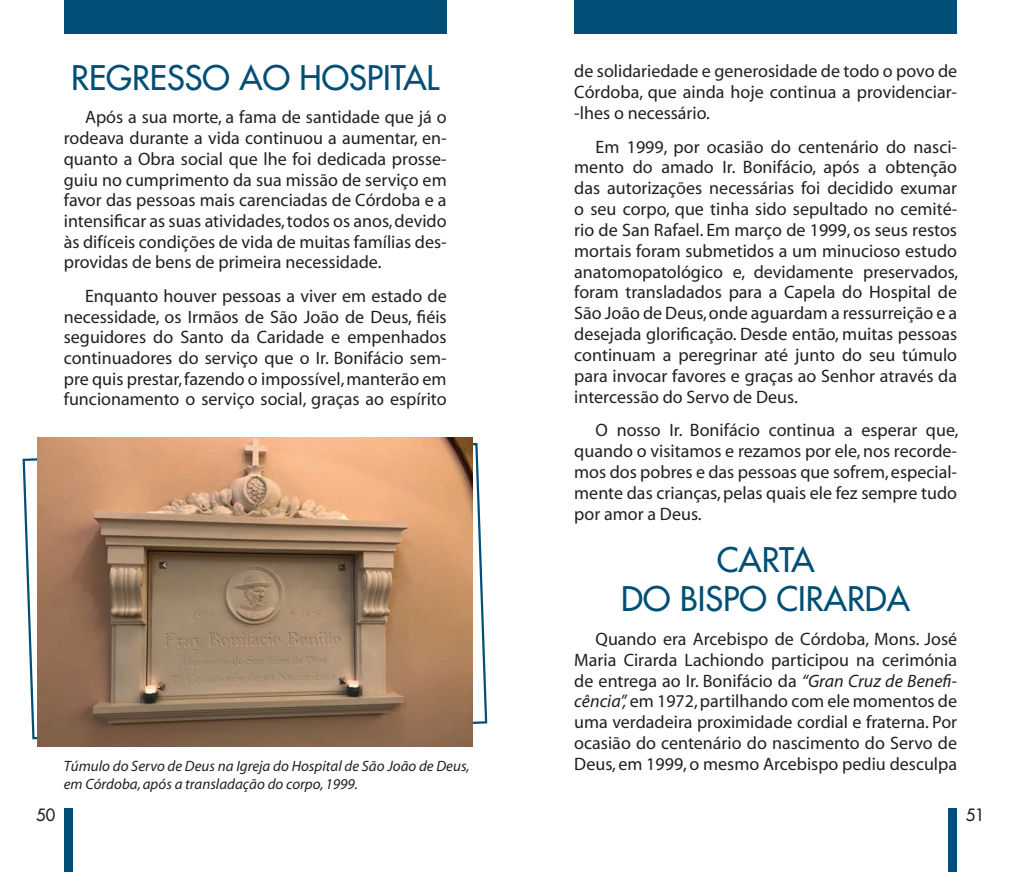
<style>
.page{position:relative;width:1021px;height:872px;background:#fff}
.page>*{position:absolute;margin:0;border:0;box-sizing:border-box;transform-origin:0 0}
.t1{font:33px/39.2px "Futura";color:#014f76;text-align:center}
.t2{font:18px/20.9px "Myriad";color:#231f20;text-align:justify}
.t3{font:16.5px "Futura";color:#231f20}
.t4{font:italic 15px "Myriad";color:#231f20}
.s1{font-style:italic}
</style>
<div class="page">
<div style="left:64px;top:808px;width:8px;height:64px;background:#014f76"></div>
<div style="left:948px;top:808px;width:9px;height:64px;background:#014f76"></div>
<div style="left:64px;top:0;width:382px;height:34px;background:#014f76"></div>
<div style="left:574px;top:0;width:383px;height:34px;background:#014f76"></div>
<svg style="left:22px;top:442px;width:466px;height:298px"></svg>
<img style="left:38px;top:437px;width:435px;height:309px">
<h1 class="t1" style="left:71px;top:58px;width:369px">REGRESSO AO HOSPITAL</h1>
<p class="t2" style="left:64px;top:108px;width:384px;text-indent:21px">Após a sua morte, a fama de santidade que já o rodeava durante a vida continuou a aumentar, en&shy;quanto a Obra social que lhe foi dedicada prosse&shy;guiu no cumprimento da sua missão de serviço em favor das pessoas mais carenciadas de Córdoba e a intensificar as suas atividades, todos os anos, devido às difíceis condições de vida de muitas famílias des&shy;providas de bens de primeira necessidade.</p>
<p class="t2" style="left:64px;top:286px;width:384px;text-indent:21px">Enquanto houver pessoas a viver em estado de necessidade, os Irmãos de São João de Deus, fiéis seguidores do Santo da Caridade e empenhados continuadores do serviço que o Ir. Bonifácio sem&shy;pre quis prestar, fazendo o impossível, manterão em funcionamento o serviço social, graças ao espírito</p>
<p class="t2" style="left:574px;top:62px;width:384px">de solidariedade e generosidade de todo o povo de Córdoba, que ainda hoje continua a providenciar--lhes o necessário.</p>
<p class="t2" style="left:574px;top:137px;width:385px;text-indent:21px">Em 1999, por ocasião do centenário do nasci&shy;mento do amado Ir. Bonifácio, após a obtenção das autorizações necessárias foi decidido exumar o seu corpo, que tinha sido sepultado no cemité&shy;rio de San Rafael. Em março de 1999, os seus restos mortais foram submetidos a um minucioso estudo anatomopatológico e, devidamente preservados, foram transladados para a Capela do Hospital de São João de Deus, onde aguardam a ressurreição e a desejada glorificação. Desde então, muitas pessoas continuam a peregrinar até junto do seu túmulo para invocar favores e graças ao Senhor através da intercessão do Servo de Deus.</p>
<p class="t2" style="left:574px;top:420px;width:385px;text-indent:21px">O nosso Ir. Bonifácio continua a esperar que, quando o visitamos e rezamos por ele, nos recorde&shy;mos dos pobres e das pessoas que sofrem, especial&shy;mente das crianças, pelas quais ele fez sempre tudo por amor a Deus.</p>
<h1 class="t1" style="left:621px;top:540px;width:290px">CARTA<br>DO BISPO CIRARDA</h1>
<p class="t2" style="left:574px;top:629px;width:384px;text-indent:21px">Quando era Arcebispo de Córdoba, Mons. José Maria Cirarda Lachiondo participou na cerimónia de entrega ao Ir. Bonifácio da <span class="s1">“Gran Cruz de Benefi&shy;cência”,</span> em 1972, partilhando com ele momentos de uma verdadeira proximidade cordial e fraterna. Por ocasião do centenário do nascimento do Servo de</p>
<p class="t4" style="left:64px;top:758px;width:407px">Túmulo do Servo de Deus na Igreja do Hospital de São João de Deus,</p>
<p class="t2" style="left:574px;top:754px;width:384px">Deus, em 1999, o mesmo Arcebispo pediu desculpa</p>
<p class="t4" style="left:64px;top:776px;width:296px">em Córdoba, após a transladação do corpo, 1999.</p>
<p class="t3" style="left:36px;top:804px;width:21px">50</p>
<p class="t3" style="left:965px;top:804px;width:21px">51</p>
</div>
